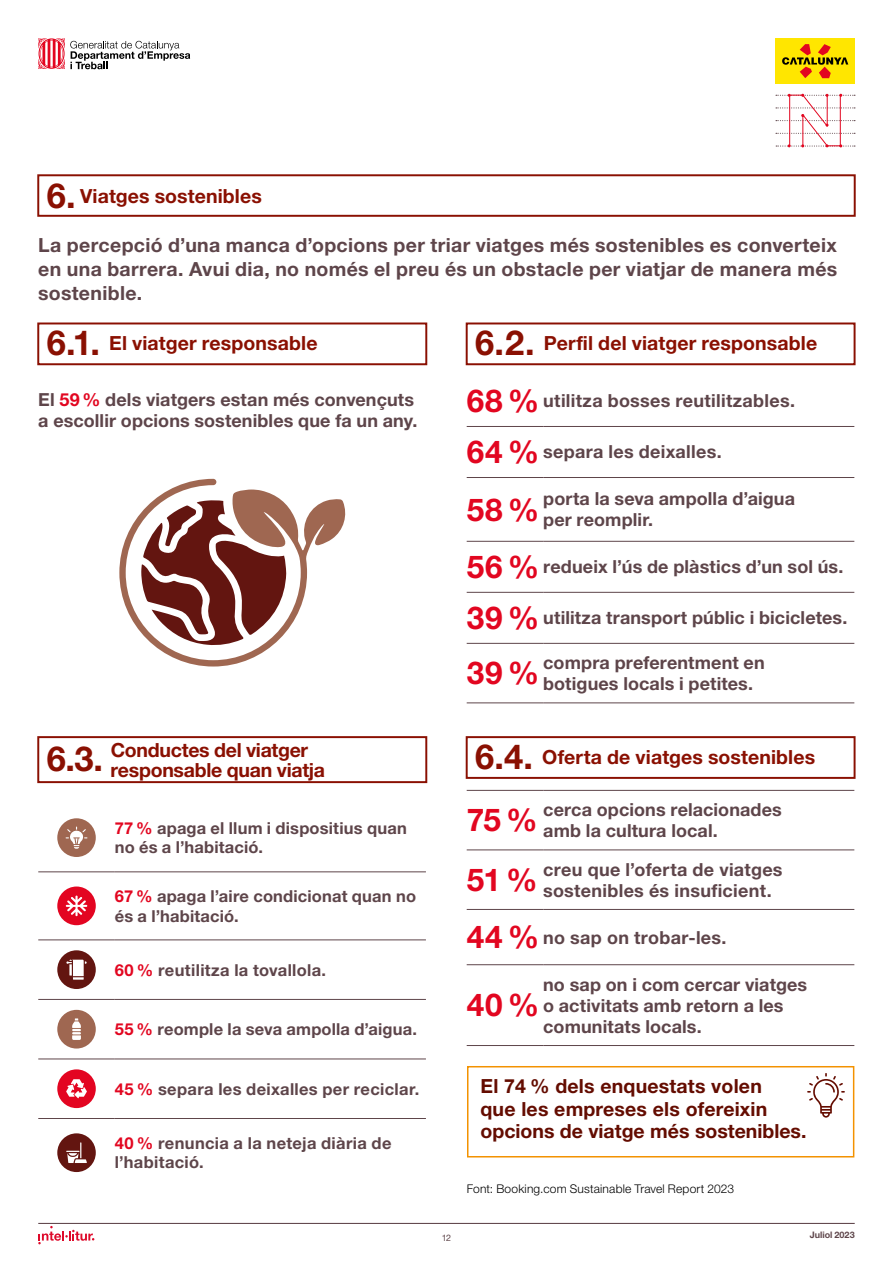
<style>
.page{position:relative;width:893px;height:1263px;background:#fff}
.page>*{position:absolute;margin:0;border:0;box-sizing:border-box;transform-origin:0 0}
.TAULA_Text_base{font:700 31.5px "Helvetica Neue LT Std";letter-spacing:.025em;color:#e20620}
.Entrada{font:700 19.5px/24px "Helvetica Neue LT Std";letter-spacing:.015em;color:#5e454a;text-align:justify}
.H3__1_linia{font:700 19.5px "Helvetica Neue LT Std";letter-spacing:.005em;color:#8a1002}
.DESTACATS_COP_ULL{font:700 19.5px/22.5px "Helvetica Neue LT Std";letter-spacing:.01em;color:#640c00}
.H3__2_linies{font:700 19.5px/19.5px "Helvetica Neue LT Std";letter-spacing:-.015em;color:#8a1002}
.H3__v2{font:700 19.5px "Helvetica Neue LT Std";letter-spacing:.005em;color:#8a1002}
.TAULA_Text_base-2{font:700 18px/21px "Helvetica Neue LT Std";letter-spacing:.01em;color:#5e454a}
.Entrada-2{font:700 18px/21px "Helvetica Neue LT Std";letter-spacing:.005em;color:#5e454a}
.TAULA_Text_base-3{font:700 16.5px/19.5px "Helvetica Neue LT Std";letter-spacing:.015em;color:#5e454a}
.Font{font:300 12px "Helvetica Neue LT Std";letter-spacing:.015em;color:#000}
.t1{font:700 9px "Helvetica Neue LT Std";color:#5e454a}
.t2{font:9px "Helvetica Neue LT Std";color:#5e454a}
.s1{font-size:34.5px}
.s2{color:#e20620}
</style>
<div class="page">
<hr style="left:38px;top:1223px;width:817px;height:1px;background:#5e454a">
<div style="left:776px;top:38px;width:79px;height:46px;background:#ffe600"></div>
<svg style="left:782px;top:44px;width:66px;height:34px"></svg>
<svg style="left:776px;top:94px;width:79px;height:53px"></svg>
<svg style="left:38px;top:38px;width:152px;height:31px"></svg>
<svg style="left:38px;top:1226px;width:56px;height:18px"></svg>
<div style="left:37px;top:174px;width:819px;height:43px;border:2px solid #8a1002"></div>
<div style="left:37px;top:322px;width:390px;height:43px;border:2px solid #8a1002"></div>
<div style="left:466px;top:322px;width:389px;height:43px;border:2px solid #8a1002"></div>
<div style="left:37px;top:736px;width:390px;height:47px;border:2px solid #8a1002"></div>
<hr style="left:38px;top:1058px;width:77px;height:1px;background:#5e454a">
<hr style="left:115px;top:1058px;width:311px;height:1px;background:#5e454a">
<hr style="left:38px;top:1118px;width:77px;height:1px;background:#5e454a">
<hr style="left:115px;top:1118px;width:311px;height:1px;background:#5e454a">
<hr style="left:38px;top:871px;width:77px;height:1px;background:#5e454a">
<hr style="left:115px;top:871px;width:311px;height:1px;background:#5e454a">
<hr style="left:38px;top:939px;width:77px;height:1px;background:#5e454a">
<hr style="left:115px;top:939px;width:311px;height:1px;background:#5e454a">
<hr style="left:38px;top:999px;width:77px;height:1px;background:#5e454a">
<hr style="left:115px;top:999px;width:311px;height:1px;background:#5e454a">
<div style="left:57px;top:818px;width:39px;height:39px;background:#9f6751;border-radius:50%"></div>
<svg style="left:66px;top:826px;width:21px;height:23px"></svg>
<div style="left:57px;top:886px;width:39px;height:39px;background:#e30521;border-radius:50%"></div>
<svg style="left:66px;top:895px;width:21px;height:21px"></svg>
<div style="left:57px;top:950px;width:39px;height:39px;background:#631510;border-radius:50%"></div>
<svg style="left:66px;top:960px;width:21px;height:20px"></svg>
<div style="left:57px;top:1010px;width:39px;height:38px;background:#9f6751;border-radius:50%"></div>
<svg style="left:72px;top:1018px;width:9px;height:22px"></svg>
<div style="left:57px;top:1069px;width:39px;height:39px;background:#e30521;border-radius:50%"></div>
<svg style="left:66px;top:1079px;width:21px;height:19px"></svg>
<div style="left:57px;top:1133px;width:39px;height:39px;background:#631510;border-radius:50%"></div>
<svg style="left:66px;top:1142px;width:21px;height:21px"></svg>
<hr style="left:467px;top:426px;width:76px;height:1px;background:#5e454a">
<hr style="left:543px;top:426px;width:311px;height:1px;background:#5e454a">
<hr style="left:467px;top:477px;width:76px;height:1px;background:#5e454a">
<hr style="left:543px;top:477px;width:311px;height:1px;background:#5e454a">
<hr style="left:467px;top:541px;width:76px;height:1px;background:#5e454a">
<hr style="left:543px;top:541px;width:311px;height:1px;background:#5e454a">
<hr style="left:467px;top:592px;width:76px;height:1px;background:#5e454a">
<hr style="left:543px;top:592px;width:311px;height:1px;background:#5e454a">
<hr style="left:467px;top:643px;width:76px;height:1px;background:#5e454a">
<hr style="left:543px;top:643px;width:311px;height:1px;background:#5e454a">
<hr style="left:467px;top:702px;width:76px;height:1px;background:#5e454a">
<hr style="left:543px;top:702px;width:311px;height:1px;background:#5e454a">
<div style="left:466px;top:736px;width:389px;height:43px;border:2px solid #8a1002"></div>
<div style="left:467px;top:1066px;width:387px;height:91px;border:2px solid #f39200"></div>
<svg style="left:807px;top:1073px;width:38px;height:44px"></svg>
<hr style="left:467px;top:790px;width:76px;height:1px;background:#5e454a">
<hr style="left:543px;top:790px;width:311px;height:1px;background:#5e454a">
<hr style="left:467px;top:849px;width:76px;height:1px;background:#5e454a">
<hr style="left:543px;top:849px;width:311px;height:1px;background:#5e454a">
<hr style="left:467px;top:909px;width:76px;height:1px;background:#5e454a">
<hr style="left:543px;top:909px;width:311px;height:1px;background:#5e454a">
<hr style="left:467px;top:964px;width:76px;height:1px;background:#5e454a">
<hr style="left:543px;top:964px;width:311px;height:1px;background:#5e454a">
<hr style="left:467px;top:1045px;width:76px;height:1px;background:#5e454a">
<hr style="left:543px;top:1045px;width:311px;height:1px;background:#5e454a">
<svg style="left:119px;top:479px;width:227px;height:187px"></svg>
<h3 class="H3__v2" style="left:47px;top:184px;width:217px"><span class="s1">6.</span> Viatges sostenibles</h3>
<h4 class="Entrada" style="left:38px;top:233px;width:800px">La percepció d’una manca d’opcions per triar viatges més sostenibles es converteix en una barrera. Avui dia, no només el preu és un obstacle per viatjar de manera més sostenible.</h4>
<h3 class="H3__1_linia" style="left:47px;top:331px;width:272px"><span class="s1">6.1.</span> El viatger responsable</h3>
<h3 class="H3__1_linia" style="left:475px;top:331px;width:344px"><span class="s1">6.2.</span> Perfil del viatger responsable</h3>
<h4 class="Entrada-2" style="left:38px;top:388px;width:381px">El <span class="s2">59 %</span> dels viatgers estan més convençuts a escollir opcions sostenibles que fa un any.</h4>
<p class="TAULA_Text_base" style="left:467px;top:381px;width:74px">68 %</p>
<p class="TAULA_Text_base-2" style="left:543px;top:390px;width:253px">utilitza bosses reutilitzables.</p>
<p class="TAULA_Text_base" style="left:467px;top:432px;width:74px">64 %</p>
<p class="TAULA_Text_base-2" style="left:543px;top:441px;width:180px">separa les deixalles.</p>
<p class="TAULA_Text_base" style="left:467px;top:490px;width:74px">58 %</p>
<p class="TAULA_Text_base-2" style="left:543px;top:488px;width:253px">porta la seva ampolla d’aigua per reomplir.</p>
<p class="TAULA_Text_base" style="left:467px;top:547px;width:74px">56 %</p>
<p class="TAULA_Text_base-2" style="left:543px;top:556px;width:302px">redueix l’ús de plàstics d’un sol ús.</p>
<p class="TAULA_Text_base" style="left:467px;top:598px;width:74px">39 %</p>
<p class="TAULA_Text_base-2" style="left:543px;top:607px;width:306px">utilitza transport públic i bicicletes.</p>
<p class="TAULA_Text_base" style="left:467px;top:654px;width:74px">39 %</p>
<p class="TAULA_Text_base-2" style="left:543px;top:652px;width:223px">compra preferentment en botigues locals i petites.</p>
<h3 class="H3__2_linies" style="left:111px;top:740px;width:216px;text-indent:-64px"><span class="s1">6.3.</span> Conductes del viatger responsable quan viatja</h3>
<p class="TAULA_Text_base-3" style="left:115px;top:818px;width:294px"><span class="s2">77 %</span> apaga el llum i dispositius quan no és a l’habitació.</p>
<p class="TAULA_Text_base-3" style="left:115px;top:886px;width:303px"><span class="s2">67 %</span> apaga l’aire condicionat quan no és a l’habitació.</p>
<p class="TAULA_Text_base-3" style="left:115px;top:959px;width:213px"><span class="s2">60 %</span> reutilitza la tovallola.</p>
<p class="TAULA_Text_base-3" style="left:115px;top:1019px;width:304px"><span class="s2">55 %</span> reomple la seva ampolla d’aigua.</p>
<p class="TAULA_Text_base-3" style="left:115px;top:1078px;width:306px"><span class="s2">45 %</span> separa les deixalles per reciclar.</p>
<p class="TAULA_Text_base-3" style="left:115px;top:1133px;width:278px"><span class="s2">40 %</span> renuncia a la neteja diària de l’habitació.</p>
<h3 class="H3__1_linia" style="left:475px;top:745px;width:341px"><span class="s1">6.4.</span> Oferta de viatges sostenibles</h3>
<p class="TAULA_Text_base" style="left:467px;top:801px;width:73px">75 %</p>
<p class="TAULA_Text_base-2" style="left:543px;top:799px;width:240px">cerca opcions relacionades amb la cultura local.</p>
<p class="TAULA_Text_base" style="left:467px;top:860px;width:72px">51 %</p>
<p class="TAULA_Text_base-2" style="left:543px;top:858px;width:241px">creu que l’oferta de viatges sostenibles és insuficient.</p>
<p class="TAULA_Text_base" style="left:467px;top:918px;width:74px">44 %</p>
<p class="TAULA_Text_base-2" style="left:543px;top:926px;width:185px">no sap on trobar-les.</p>
<p class="TAULA_Text_base-2" style="left:543px;top:973px;width:265px">no sap on i com cercar viatges o activitats amb retorn a les comunitats locals.</p>
<p class="TAULA_Text_base" style="left:467px;top:986px;width:74px">40 %</p>
<h5 class="DESTACATS_COP_ULL" style="left:480px;top:1075px;width:328px">El 74 % dels enquestats volen<br>que les empreses els ofereixin opcions de viatge més sostenibles.</h5>
<p class="Font" style="left:467px;top:1182px;width:269px">Font: Booking.com Sustainable Travel Report 2023</p>
<p class="t2" style="left:442px;top:1232px;width:11px">12</p>
<p class="t1" style="left:810px;top:1229px;width:46px">Juliol 2023</p>
</div>
